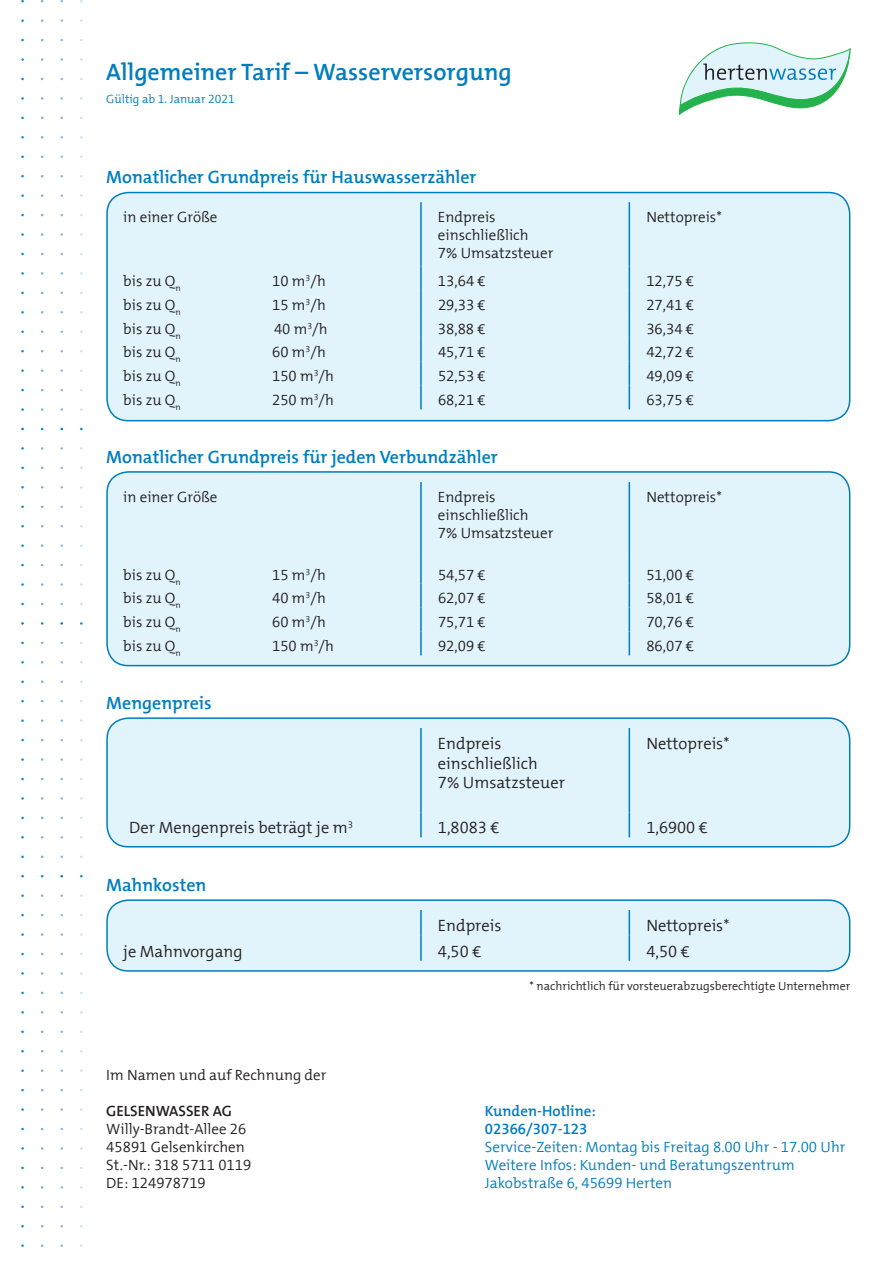
<style>
.page{position:relative;width:893px;height:1263px;background:#fff}
.page>*{position:absolute;margin:0;border:0;box-sizing:border-box;transform-origin:0 0}
.t1{font:300 24px "The Mix LF Semi";color:#007dbe}
.t2{font:300 18px "The Mix LF Semi";color:#007dbe}
.t3{font:300 16.5px/19.8px "The Mix LF Semi";color:#231f20}
.t4{font:300 15px/18px "The Mix LF Semi";color:#231f20}
.t5{font:300 15px/18px "The Mix LF Semi";color:#007dbe}
.t6{font:300 15px/18px "The Mix LF Semi";color:#007dbe}
.t7{font:300 15px "The Mix LF Semi";color:#231f20}
.t8{font:300 12px "The Mix LF Semi";color:#231f20}
.t9{font:300 12px "The Mix LF Semi";color:#007dbe}
</style>
<div class="page">
<div style="left:107px;top:900px;width:743px;height:71px;background:#e1f4fc;border-radius:21px"></div>
<div style="left:106px;top:899px;width:744px;height:73px;border:2px solid #007dbe;border-radius:21px"></div>
<div style="left:107px;top:718px;width:743px;height:129px;background:#e1f4fc;border-radius:21px"></div>
<div style="left:106px;top:717px;width:744px;height:130px;border:2px solid #007dbe;border-radius:21px"></div>
<div style="left:107px;top:472px;width:743px;height:194px;background:#e1f4fc;border-radius:21px"></div>
<div style="left:106px;top:471px;width:744px;height:195px;border:2px solid #007dbe;border-radius:21px"></div>
<svg style="left:679px;top:43px;width:171px;height:72px"></svg>
<div style="left:107px;top:193px;width:743px;height:228px;background:#e1f4fc;border-radius:21px"></div>
<div style="left:106px;top:192px;width:744px;height:229px;border:2px solid #007dbe;border-radius:21px"></div>
<hr style="left:420px;top:202px;width:2px;height:64px;background:#007dbe">
<hr style="left:420px;top:266px;width:2px;height:24px;background:#007dbe">
<hr style="left:420px;top:290px;width:2px;height:24px;background:#007dbe">
<hr style="left:420px;top:314px;width:2px;height:24px;background:#007dbe">
<hr style="left:420px;top:338px;width:2px;height:24px;background:#007dbe">
<hr style="left:420px;top:362px;width:2px;height:24px;background:#007dbe">
<hr style="left:420px;top:386px;width:2px;height:23px;background:#007dbe">
<hr style="left:629px;top:202px;width:1px;height:64px;background:#007dbe">
<svg style="left:629px;top:266px;width:1px;height:143px"></svg>
<hr style="left:629px;top:482px;width:1px;height:78px;background:#007dbe">
<svg style="left:629px;top:560px;width:1px;height:95px"></svg>
<hr style="left:420px;top:482px;width:2px;height:78px;background:#007dbe">
<hr style="left:420px;top:560px;width:2px;height:24px;background:#007dbe">
<hr style="left:420px;top:584px;width:2px;height:24px;background:#007dbe">
<hr style="left:420px;top:608px;width:2px;height:23px;background:#007dbe">
<hr style="left:420px;top:631px;width:2px;height:24px;background:#007dbe">
<hr style="left:420px;top:728px;width:2px;height:84px;background:#007dbe">
<hr style="left:420px;top:812px;width:2px;height:25px;background:#007dbe">
<hr style="left:629px;top:728px;width:1px;height:84px;background:#007dbe">
<svg style="left:629px;top:812px;width:1px;height:25px"></svg>
<hr style="left:420px;top:910px;width:2px;height:26px;background:#007dbe">
<hr style="left:420px;top:936px;width:2px;height:25px;background:#007dbe">
<svg style="left:629px;top:910px;width:1px;height:51px"></svg>
<h1 class="t1" style="left:106px;top:59px;width:407px">Allgemeiner Tarif – Wasserversorgung</h1>
<p class="t9" style="left:106px;top:92px;width:130px">Gültig ab 1. Januar 2021</p>
<p class="t2" style="left:106px;top:168px;width:372px">Monatlicher Grundpreis für Hauswasserzähler</p>
<p class="t4" style="left:123px;top:208px;width:96px">in einer Größe</p>
<p class="t4" style="left:438px;top:208px;width:117px">Endpreis einschließlich<br>7% Umsatzsteuer</p>
<p class="t4" style="left:646px;top:208px;width:77px">Nettopreis*</p>
<p class="t4" style="left:123px;top:272px;width:59px">bis zu Q<sub>n</sub></p>
<p class="t4" style="left:272px;top:272px;width:55px">10 m<sup>3</sup>/h</p>
<p class="t4" style="left:438px;top:272px;width:49px">13,64 €</p>
<p class="t4" style="left:646px;top:272px;width:49px">12,75 €</p>
<p class="t4" style="left:123px;top:296px;width:59px">bis zu Q<sub>n</sub></p>
<p class="t4" style="left:272px;top:296px;width:55px">15 m<sup>3</sup>/h</p>
<p class="t4" style="left:438px;top:296px;width:49px">29,33 €</p>
<p class="t4" style="left:646px;top:296px;width:49px">27,41 €</p>
<p class="t4" style="left:123px;top:320px;width:59px">bis zu Q<sub>n</sub></p>
<p class="t4" style="left:274px;top:320px;width:55px">40 m<sup>3</sup>/h</p>
<p class="t4" style="left:438px;top:320px;width:49px">38,88 €</p>
<p class="t4" style="left:646px;top:320px;width:49px">36,34 €</p>
<p class="t4" style="left:123px;top:344px;width:59px">bis zu Q<sub>n</sub></p>
<p class="t4" style="left:272px;top:344px;width:55px">60 m<sup>3</sup>/h</p>
<p class="t4" style="left:438px;top:344px;width:49px">45,71 €</p>
<p class="t4" style="left:646px;top:344px;width:49px">42,72 €</p>
<p class="t4" style="left:123px;top:368px;width:59px">bis zu Q<sub>n</sub></p>
<p class="t4" style="left:272px;top:368px;width:63px">150 m<sup>3</sup>/h</p>
<p class="t4" style="left:438px;top:368px;width:49px">52,53 €</p>
<p class="t4" style="left:646px;top:368px;width:49px">49,09 €</p>
<p class="t4" style="left:123px;top:392px;width:59px">bis zu Q<sub>n</sub></p>
<p class="t4" style="left:272px;top:392px;width:63px">250 m<sup>3</sup>/h</p>
<p class="t4" style="left:438px;top:392px;width:49px">68,21 €</p>
<p class="t4" style="left:646px;top:392px;width:49px">63,75 €</p>
<p class="t2" style="left:106px;top:448px;width:393px">Monatlicher Grundpreis für jeden Verbundzähler</p>
<p class="t4" style="left:123px;top:488px;width:96px">in einer Größe</p>
<p class="t4" style="left:438px;top:488px;width:117px">Endpreis einschließlich<br>7% Umsatzsteuer</p>
<p class="t4" style="left:646px;top:488px;width:77px">Nettopreis*</p>
<p class="t4" style="left:123px;top:566px;width:59px">bis zu Q<sub>n</sub></p>
<p class="t4" style="left:272px;top:566px;width:55px">15 m<sup>3</sup>/h</p>
<p class="t4" style="left:438px;top:566px;width:49px">54,57 €</p>
<p class="t4" style="left:646px;top:566px;width:49px">51,00 €</p>
<p class="t4" style="left:123px;top:590px;width:59px">bis zu Q<sub>n</sub></p>
<p class="t4" style="left:272px;top:590px;width:55px">40 m<sup>3</sup>/h</p>
<p class="t4" style="left:438px;top:590px;width:49px">62,07 €</p>
<p class="t4" style="left:646px;top:590px;width:49px">58,01 €</p>
<p class="t4" style="left:123px;top:614px;width:59px">bis zu Q<sub>n</sub></p>
<p class="t4" style="left:272px;top:614px;width:55px">60 m<sup>3</sup>/h</p>
<p class="t4" style="left:438px;top:614px;width:49px">75,71 €</p>
<p class="t4" style="left:646px;top:614px;width:49px">70,76 €</p>
<p class="t4" style="left:123px;top:638px;width:59px">bis zu Q<sub>n</sub></p>
<p class="t4" style="left:272px;top:638px;width:63px">150 m<sup>3</sup>/h</p>
<p class="t4" style="left:438px;top:638px;width:49px">92,09 €</p>
<p class="t4" style="left:646px;top:638px;width:49px">86,07 €</p>
<p class="t2" style="left:106px;top:694px;width:107px">Mengenpreis</p>
<p class="t3" style="left:438px;top:734px;width:129px">Endpreis einschließlich<br>7% Umsatzsteuer</p>
<p class="t3" style="left:646px;top:734px;width:85px">Nettopreis*</p>
<p class="t3" style="left:129px;top:818px;width:225px">Der Mengenpreis beträgt je m<sup>3</sup></p>
<p class="t3" style="left:438px;top:818px;width:63px">1,8083 €</p>
<p class="t3" style="left:646px;top:818px;width:63px">1,6900 €</p>
<p class="t2" style="left:106px;top:876px;width:102px">Mahnkosten</p>
<p class="t3" style="left:438px;top:916px;width:65px">Endpreis</p>
<p class="t3" style="left:646px;top:916px;width:85px">Nettopreis*</p>
<p class="t3" style="left:123px;top:942px;width:121px">je Mahnvorgang</p>
<p class="t3" style="left:438px;top:942px;width:45px">4,50 €</p>
<p class="t3" style="left:646px;top:942px;width:45px">4,50 €</p>
<p class="t8" style="left:529px;top:980px;width:323px">* nachrichtlich für vorsteuerabzugsberechtigte Unternehmer</p>
<p class="t4" style="left:106px;top:1067px;width:222px">Im Namen und auf Rechnung der</p>
<p class="t7" style="left:106px;top:1103px;width:127px">GELSENWASSER AG</p>
<p class="t4" style="left:106px;top:1121px;width:147px">Willy-Brandt-Allee 26<br>45891 Gelsenkirchen<br>St.-Nr.: 318 5711 0119<br>DE: 124978719</p>
<p class="t6" style="left:485px;top:1102px;width:112px">Kunden-Hotline:<br>02366/307-123</p>
<p class="t5" style="left:485px;top:1139px;width:362px">Service-Zeiten: Montag bis Freitag 8.00 Uhr - 17.00 Uhr<br>Weitere Infos: Kunden- und Beratungszentrum<br>Jakobstraße 6, 45699 Herten</p>
</div>
